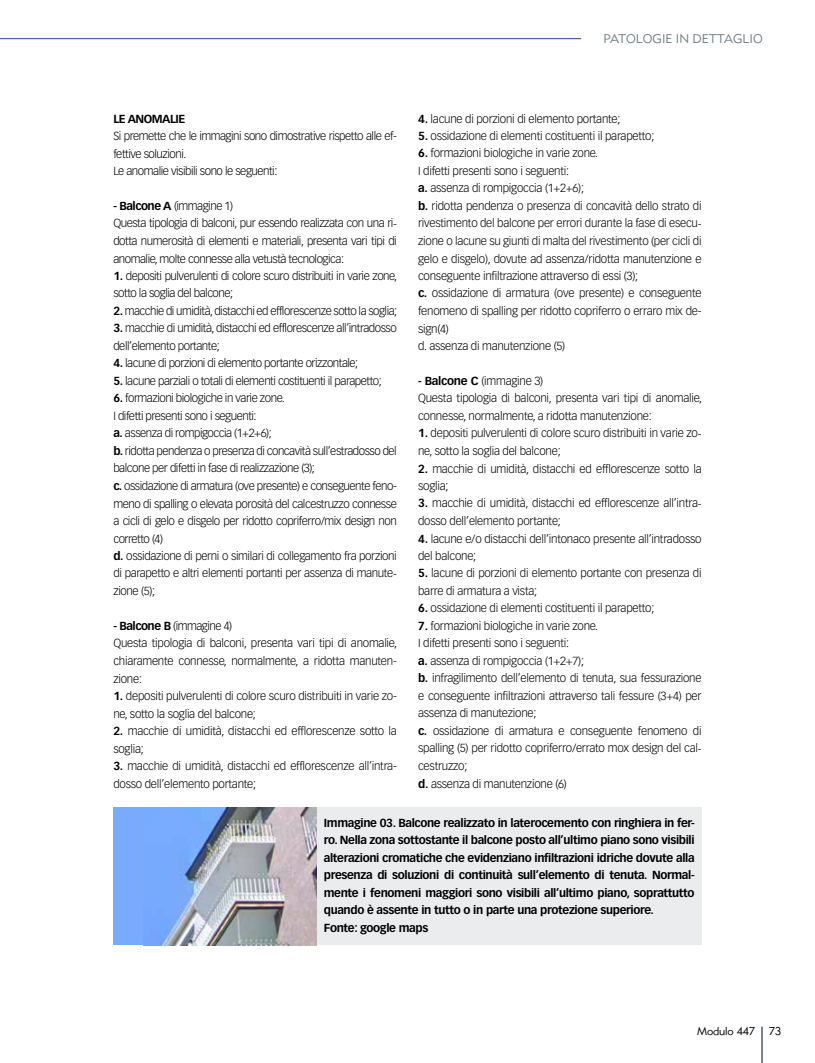
<style>
.page{position:relative;width:815px;height:1063px;background:#fff}
.page>*{position:absolute;margin:0;border:0;box-sizing:border-box;transform-origin:0 0}
.t1{font:12.5px "Metro Lite LT Two";color:#717e86}
.t2{font:300 11.5px/17.5px "Vectora LT Std";letter-spacing:-.02em;color:#000}
.t3{font:300 11.5px/17.5px "Vectora LT Std";letter-spacing:-.04em;color:#000}
.t4{font:700 11.5px/17.5px "Vectora LT Std";letter-spacing:-.03em;color:#000}
.t5{font:11.25px "Metro Lite LT Two";letter-spacing:-.015em;color:#000}
.s1{font-weight:700}
</style>
<div class="page">
<hr style="left:761px;top:1027px;width:2px;height:36px;background:#717e86">
<hr style="left:0;top:38px;width:581px;height:1px;background:#4762ab">
<div style="left:317px;top:807px;width:385px;height:138px;background:#eaecee"></div>
<div style="left:114px;top:807px;width:203px;height:138px;background:#79abfc"></div>
<img style="left:157px;top:808px;width:160px;height:137px">
<p class="t1" style="left:603px;top:31px;width:161px">PATOLOGIE IN DETTAGLIO</p>
<p class="t2" style="left:418px;top:110px;width:204px"><span class="s1">4.</span> lacune di porzioni di elemento portante;</p>
<p class="t2" style="left:418px;top:127px;width:238px"><span class="s1">5.</span> ossidazione di elementi costituenti il parapetto;</p>
<p class="t2" style="left:418px;top:145px;width:285px"><span class="s1">6.</span> formazioni biologiche in varie zone.<br>I difetti presenti sono i seguenti:<br><span class="s1">a.</span> assenza di rompigoccia (1+2+6);<br><span class="s1">b.</span> ridotta pendenza o presenza di concavità dello strato di rivestimento del balcone per errori durante la fase di esecu&shy;zione o lacune su giunti di malta del rivestimento (per cicli di gelo e disgelo), dovute ad assenza/ridotta manutenzione e conseguente infiltrazione attraverso di essi (3);<br><span class="s1">c.</span> ossidazione di armatura (ove presente) e conseguente fenomeno di spalling per ridotto copriferro o erraro mix de&shy;sign(4)<br>d. assenza di manutenzione (5)</p>
<p class="t2" style="left:418px;top:372px;width:285px"><span class="s1">- Balcone C</span> (immagine 3)<br>Questa tipologia di balconi, presenta vari tipi di anomalie, connesse, normalmente, a ridotta manutenzione:</p>
<p class="t2" style="left:418px;top:425px;width:285px"><span class="s1">1.</span> depositi pulverulenti di colore scuro distribuiti in varie zo&shy;ne, sotto la soglia del balcone;</p>
<p class="t2" style="left:418px;top:460px;width:285px"><span class="s1">2.</span> macchie di umidità, distacchi ed efflorescenze sotto la soglia;</p>
<p class="t2" style="left:418px;top:495px;width:285px"><span class="s1">3.</span> macchie di umidità, distacchi ed efflorescenze all’intra&shy;dosso dell’elemento portante;</p>
<p class="t2" style="left:418px;top:530px;width:285px"><span class="s1">4.</span> lacune e/o distacchi dell’intonaco presente all’intradosso del balcone;</p>
<p class="t2" style="left:418px;top:565px;width:285px"><span class="s1">5.</span> lacune di porzioni di elemento portante con presenza di barre di armatura a vista;</p>
<p class="t2" style="left:418px;top:600px;width:238px"><span class="s1">6.</span> ossidazione di elementi costituenti il parapetto;</p>
<p class="t2" style="left:418px;top:617px;width:285px"><span class="s1">7.</span> formazioni biologiche in varie zone.<br>I difetti presenti sono i seguenti:<br><span class="s1">a.</span> assenza di rompigoccia (1+2+7);<br><span class="s1">b.</span> infragilimento dell’elemento di tenuta, sua fessurazione e conseguente infiltrazioni attraverso tali fessure (3+4) per assenza di manutezione;<br><span class="s1">c.</span> ossidazione di armatura e conseguente fenomeno di spalling (5) per ridotto copriferro/errato mox design del cal&shy;cestruzzo;<br><span class="s1">d.</span> assenza di manutenzione (6)</p>
<p class="t4" style="left:113px;top:110px;width:73px">LE ANOMALIE</p>
<p class="t3" style="left:113px;top:127px;width:285px">Si premette che le immagini sono dimostrative rispetto alle ef&shy;fettive soluzioni.<br>Le anomalie visibili sono le seguenti:</p>
<p class="t3" style="left:113px;top:197px;width:285px"><span class="s1">- Balcone A</span> (immagine 1)<br>Questa tipologia di balconi, pur essendo realizzata con una ri&shy;dotta numerosità di elementi e materiali, presenta vari tipi di anomalie, molte connesse alla vetustà tecnologica:</p>
<p class="t3" style="left:113px;top:267px;width:285px"><span class="s1">1.</span> depositi pulverulenti di colore scuro distribuiti in varie zone, sotto la soglia del balcone;</p>
<p class="t3" style="left:113px;top:302px;width:285px"><span class="s1">2.</span> macchie di umidità, distacchi ed efflorescenze sotto la soglia;</p>
<p class="t3" style="left:113px;top:320px;width:285px"><span class="s1">3.</span> macchie di umidità, distacchi ed efflorescenze all’intradosso dell’elemento portante;</p>
<p class="t3" style="left:113px;top:355px;width:246px"><span class="s1">4.</span> lacune di porzioni di elemento portante orizzontale;</p>
<p class="t3" style="left:113px;top:372px;width:270px"><span class="s1">5.</span> lacune parziali o totali di elementi costituenti il parapetto;</p>
<p class="t3" style="left:113px;top:390px;width:285px"><span class="s1">6.</span> formazioni biologiche in varie zone.<br>I difetti presenti sono i seguenti:<br><span class="s1">a.</span> assenza di rompigoccia (1+2+6);<br><span class="s1">b.</span> ridotta pendenza o presenza di concavità sull’estradosso del balcone per difetti in fase di realizzazione (3);<br><span class="s1">c.</span> ossidazione di armatura (ove presente) e conseguente feno&shy;meno di spalling o elevata porosità del calcestruzzo connesse a cicli di gelo e disgelo per ridotto copriferro/mix design non corretto (4)<br><span class="s1">d.</span> ossidazione di perni o similari di collegamento fra porzioni di parapetto e altri elementi portanti per assenza di manute&shy;zione (5);</p>
<p class="t2" style="left:113px;top:617px;width:285px"><span class="s1">- Balcone B</span> (immagine 4)<br>Questa tipologia di balconi, presenta vari tipi di anomalie, chiaramente connesse, normalmente, a ridotta manuten&shy;zione:</p>
<p class="t2" style="left:113px;top:687px;width:285px"><span class="s1">1.</span> depositi pulverulenti di colore scuro distribuiti in varie zo&shy;ne, sotto la soglia del balcone;</p>
<p class="t2" style="left:113px;top:722px;width:285px"><span class="s1">2.</span> macchie di umidità, distacchi ed efflorescenze sotto la soglia;</p>
<p class="t2" style="left:113px;top:757px;width:285px"><span class="s1">3.</span> macchie di umidità, distacchi ed efflorescenze all’intra&shy;dosso dell’elemento portante;</p>
<p class="t4" style="left:324px;top:814px;width:372px">Immagine 03. Balcone realizzato in laterocemento con ringhiera in fer&shy;ro. Nella zona sottostante il balcone posto all’ultimo piano sono visibili alterazioni cromatiche che evidenziano infiltrazioni idriche dovute alla presenza di soluzioni di continuità sull’elemento di tenuta. Normal&shy;mente i fenomeni maggiori sono visibili all’ultimo piano, soprattutto quando è assente in tutto o in parte una protezione superiore.<br>Fonte: google maps</p>
<p class="t5" style="left:697px;top:1025px;width:86px">Modulo 447 73</p>
</div>
